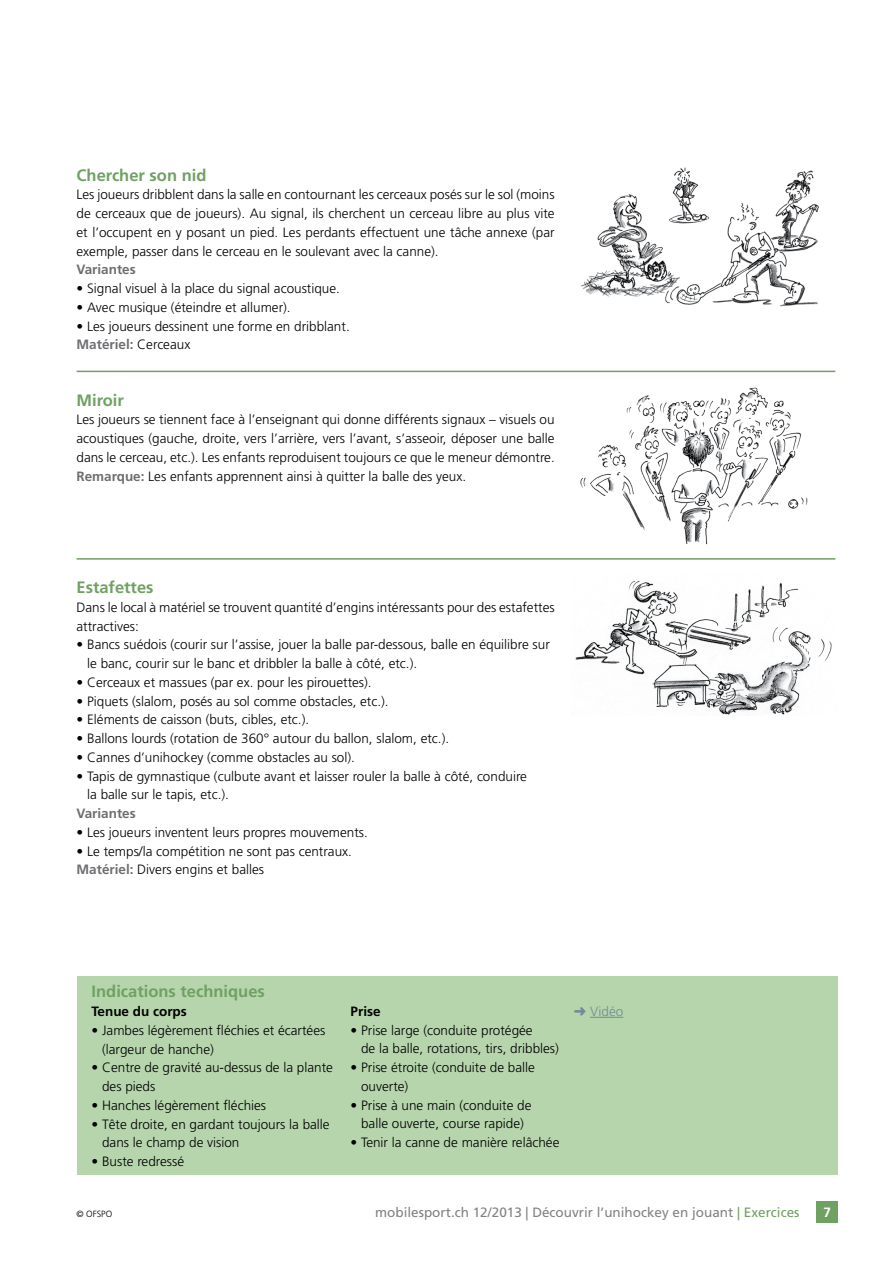
<style>
.page{position:relative;width:893px;height:1263px;background:#fff}
.page>*{position:absolute;margin:0;border:0;box-sizing:border-box;transform-origin:0 0}
.t1{font:700 16.5px "Frutiger LT";color:#6fa162}
.t2{font:300 13.5px/18.8px "Frutiger LT";color:#000}
.t3{font:13.5px "Frutiger LT";color:#808285}
.t4{font:700 13.5px "Frutiger LT";color:#000}
.t5{font:700 13.5px "Frutiger LT";color:#6d6e71}
.t6{font:300 13.5px "Frutiger LT";color:#728c94}
.t7{font:700 13.5px "Frutiger LT";color:#fff}
.t8{font:300 9px "Frutiger LT";color:#000}
.s1{font-weight:700;color:#6d6e71}
.s2{color:#6fa162}
</style>
<div class="page">
<div style="left:816px;top:1201px;width:22px;height:21px;background:#6fa162"></div>
<hr style="left:77px;top:371px;width:758px;height:1px;background:#6fa162">
<hr style="left:77px;top:558px;width:758px;height:2px;background:#6fa162">
<img style="left:580px;top:167px;width:239px;height:140px">
<img style="left:580px;top:387px;width:228px;height:158px">
<img style="left:575px;top:581px;width:257px;height:134px">
<div style="left:77px;top:976px;width:760px;height:198px;background:#b6d5ad"></div>
<hr style="left:590px;top:1017px;width:33px;height:1px;background:#728c94">
<h1 class="t1" style="left:77px;top:165px;width:131px">Chercher son nid</h1>
<h1 class="t2" style="left:77px;top:185px;width:480px">Les joueurs dribblent dans la salle en contournant les cerceaux posés sur le sol (moins de cerceaux que de joueurs). Au signal, ils cherchent un cerceau libre au plus vite et l’occupent en y posant un pied. Les perdants effectuent une tâche annexe (par exemple, passer dans le cerceau en le soulevant avec la canne).<br><span class="s1">Variantes</span></h1>
<h1 class="t2" style="left:77px;top:279px;width:265px">• Signal visuel à la place du signal acoustique.</h1>
<h1 class="t2" style="left:77px;top:298px;width:216px">• Avec musique (éteindre et allumer).</h1>
<h1 class="t2" style="left:77px;top:317px;width:275px">• Les joueurs dessinent une forme en dribblant.<br><span class="s1">Matériel:</span> Cerceaux</h1>
<h1 class="t1" style="left:77px;top:390px;width:49px">Miroir</h1>
<h1 class="t2" style="left:77px;top:410px;width:480px;text-align:justify">Les joueurs se tiennent face à l’enseignant qui donne différents signaux – visuels ou acoustiques (gauche, droite, vers l’arrière, vers l’avant, s’asseoir, déposer une balle dans le cerceau, etc.). Les enfants reproduisent toujours ce que le meneur démontre.<br><span class="s1">Remarque:</span> Les enfants apprennent ainsi à quitter la balle des yeux.</h1>
<h1 class="t1" style="left:77px;top:578px;width:79px">Estafettes</h1>
<h1 class="t2" style="left:77px;top:598px;width:480px">Dans le local à matériel se trouvent quantité d’engins intéressants pour des estafettes attractives:</h1>
<h1 class="t2" style="left:87px;top:635px;width:464px;text-indent:-11px">• Bancs suédois (courir sur l’assise, jouer la balle par-dessous, balle en équilibre sur le banc, courir sur le banc et dribbler la balle à côté, etc.).</h1>
<h1 class="t2" style="left:77px;top:673px;width:297px">• Cerceaux et massues (par ex. pour les pirouettes).</h1>
<h1 class="t2" style="left:77px;top:692px;width:314px">• Piquets (slalom, posés au sol comme obstacles, etc.).</h1>
<h1 class="t2" style="left:77px;top:710px;width:234px">• Eléments de caisson (buts, cibles, etc.).</h1>
<h1 class="t2" style="left:77px;top:729px;width:374px">• Ballons lourds (rotation de 360° autour du ballon, slalom, etc.).</h1>
<h1 class="t2" style="left:77px;top:748px;width:280px">• Cannes d’unihockey (comme obstacles au sol).</h1>
<h1 class="t2" style="left:77px;top:767px;width:452px">• Tapis de gymnastique (culbute avant et laisser rouler la balle à côté, conduire</h1>
<h1 class="t2" style="left:87px;top:785px;width:143px">la balle sur le tapis, etc.).</h1>
<h1 class="t5" style="left:77px;top:805px;width:61px">Variantes</h1>
<h1 class="t2" style="left:77px;top:823px;width:293px">• Les joueurs inventent leurs propres mouvements.</h1>
<h1 class="t2" style="left:77px;top:842px;width:277px">• Le temps/la compétition ne sont pas centraux.<br><span class="s1">Matériel:</span> Divers engins et balles</h1>
<h2 class="t1" style="left:92px;top:982px;width:175px">Indications techniques</h2>
<h2 class="t4" style="left:92px;top:1003px;width:97px">Tenue du corps</h2>
<h2 class="t2" style="left:102px;top:1021px;width:225px;text-indent:-11px">• Jambes légèrement fléchies et écartées (largeur de hanche)</h2>
<h2 class="t2" style="left:102px;top:1058px;width:232px;text-indent:-11px">• Centre de gravité au-dessus de la plante des pieds</h2>
<h2 class="t2" style="left:92px;top:1096px;width:176px">• Hanches légèrement fléchies</h2>
<h2 class="t2" style="left:102px;top:1115px;width:229px;text-indent:-11px">• Tête droite, en gardant toujours la balle dans le champ de vision</h2>
<h2 class="t2" style="left:92px;top:1152px;width:94px">• Buste redressé</h2>
<h3 class="t4" style="left:351px;top:1003px;width:32px">Prise</h3>
<h3 class="t2" style="left:361px;top:1021px;width:199px;text-indent:-11px">• Prise large (conduite protégée<br>de la balle, rotations, tirs, dribbles)</h3>
<h3 class="t2" style="left:361px;top:1058px;width:175px;text-indent:-11px">• Prise étroite (conduite de balle ouverte)</h3>
<h3 class="t2" style="left:351px;top:1096px;width:182px;text-align:center">• Prise à une main (conduite de balle ouverte, course rapide)</h3>
<h3 class="t2" style="left:351px;top:1133px;width:210px">• Tenir la canne de manière relâchée</h3>
<p class="t6" style="left:574px;top:1003px;width:51px">➜ Vidéo</p>
<p class="t8" style="left:77px;top:1209px;width:37px">© OFSPO</p>
<p class="t3" style="left:375px;top:1204px;width:426px">mobilesport.ch 12/2013 | Découvrir l’unihockey en jouant <span class="s2">| Exercices</span></p>
<p class="t7" style="left:823px;top:1204px;width:9px">7</p>
</div>
